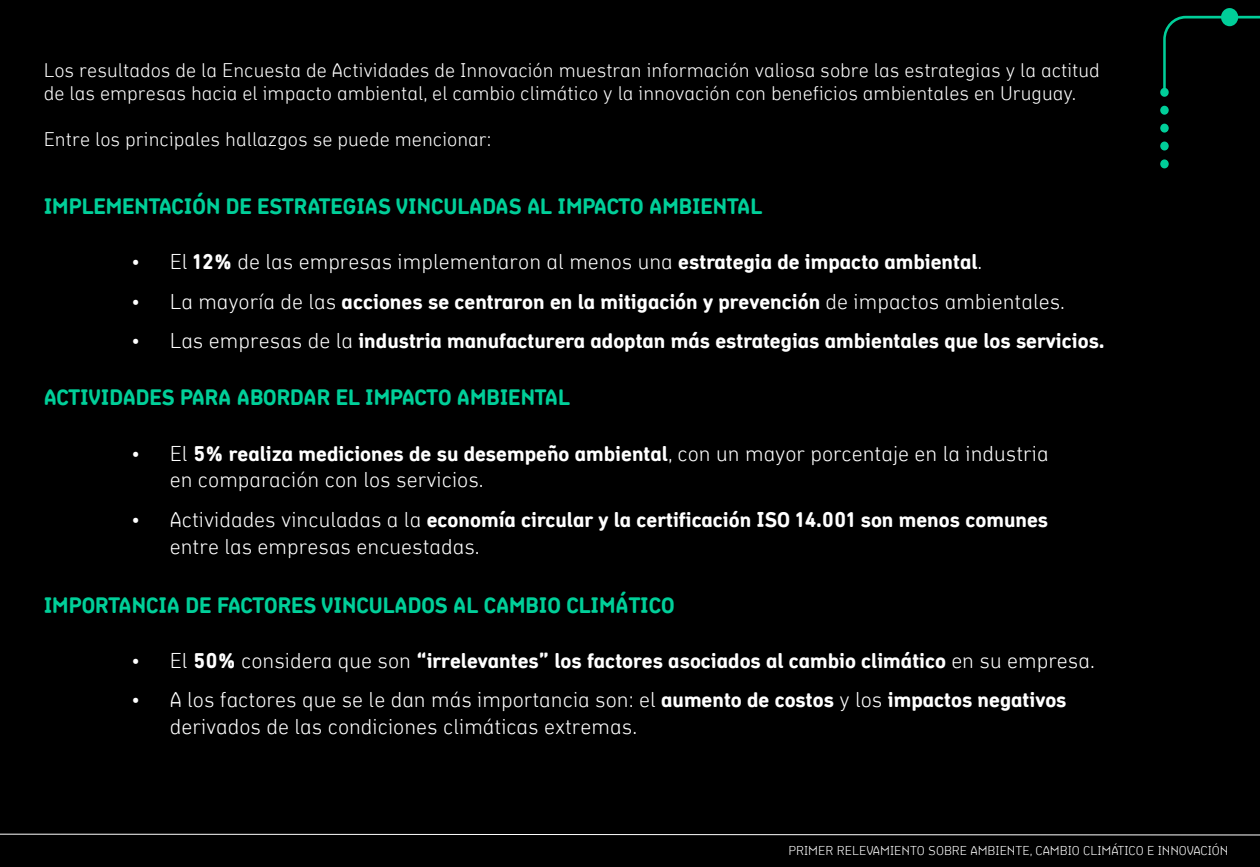
<style>
.page{position:relative;width:1260px;height:867px;background:#fff}
.page>*{position:absolute;margin:0;border:0;box-sizing:border-box;transform-origin:0 0}
.t1{font:700 22.75px "Aniifont";color:#00cf99}
.t2{font:700 21.88px/27.3px "Aniifont";color:#fff}
.t3{font:100 21.88px/26.2px "Aniifont";color:#fff}
.t4{font:100 20.12px/22.8px "Aniifont";color:#fff}
.t5{font:100 13.12px "Aniifont";color:#fff}
.s1{font-weight:700}
.s2{font-weight:100}
</style>
<div class="page">
<div style="left:0;top:0;width:1260px;height:866px;background:#000"></div>
<svg style="left:1160px;top:8px;width:100px;height:161px"></svg>
<svg style="left:0;top:833px;width:1260px;height:2px"></svg>
<p class="t4" style="left:44px;top:59px;width:1058px">Los resultados de la Encuesta de Actividades de Innovación muestran información valiosa sobre las estrategias y la actitud de las empresas hacia el impacto ambiental, el cambio climático y la innovación con beneficios ambientales en Uruguay.</p>
<p class="t4" style="left:44px;top:127px;width:449px">Entre los principales hallazgos se puede mencionar:</p>
<p class="t1" style="left:44px;top:192px;width:720px">IMPLEMENTACIÓN DE ESTRATEGIAS VINCULADAS AL IMPACTO AMBIENTAL</p>
<p class="t3" style="left:131px;top:248px;width:853px">• El <span class="s1">12%</span> de las empresas implementaron al menos una <span class="s1">estrategia de impacto ambiental</span>.</p>
<p class="t2" style="left:131px;top:287px;width:935px"><span class="s2">• La mayoría de las</span> acciones se centraron en la mitigación y prevención <span class="s2">de impactos ambientales.</span></p>
<p class="t2" style="left:131px;top:326px;width:974px"><span class="s2">• Las empresas de la</span> industria manufacturera adoptan más estrategias ambientales que los servicios.</p>
<p class="t1" style="left:44px;top:383px;width:528px">ACTIVIDADES PARA ABORDAR EL IMPACTO AMBIENTAL</p>
<p class="t3" style="left:170px;top:440px;width:880px;text-indent:-38px">• El <span class="s1">5% realiza mediciones de su desempeño ambiental</span>, con un mayor porcentaje en la industria en comparación con los servicios.</p>
<p class="t2" style="left:170px;top:505px;width:880px;text-indent:-38px"><span class="s2">• Actividades vinculadas a la</span> economía circular y la certificación ISO 14.001 son menos comunes <span class="s2">entre las empresas encuestadas.</span></p>
<p class="t1" style="left:44px;top:591px;width:633px">IMPORTANCIA DE FACTORES VINCULADOS AL CAMBIO CLIMÁTICO</p>
<p class="t2" style="left:131px;top:646px;width:965px"><span class="s2">• El</span> 50% <span class="s2">considera que son</span> “irrelevantes” los factores asociados al cambio climático <span class="s2">en su empresa.</span></p>
<p class="t3" style="left:170px;top:686px;width:898px;text-indent:-38px">• A los factores que se le dan más importancia son: el <span class="s1">aumento de costos</span> y los <span class="s1">impactos negativos </span>derivados de las condiciones climáticas extremas.</p>
<p class="t5" style="left:788px;top:843px;width:442px">PRIMER RELEVAMIENTO SOBRE AMBIENTE, CAMBIO CLIMÁTICO E INNOVACIÓN</p>
</div>
